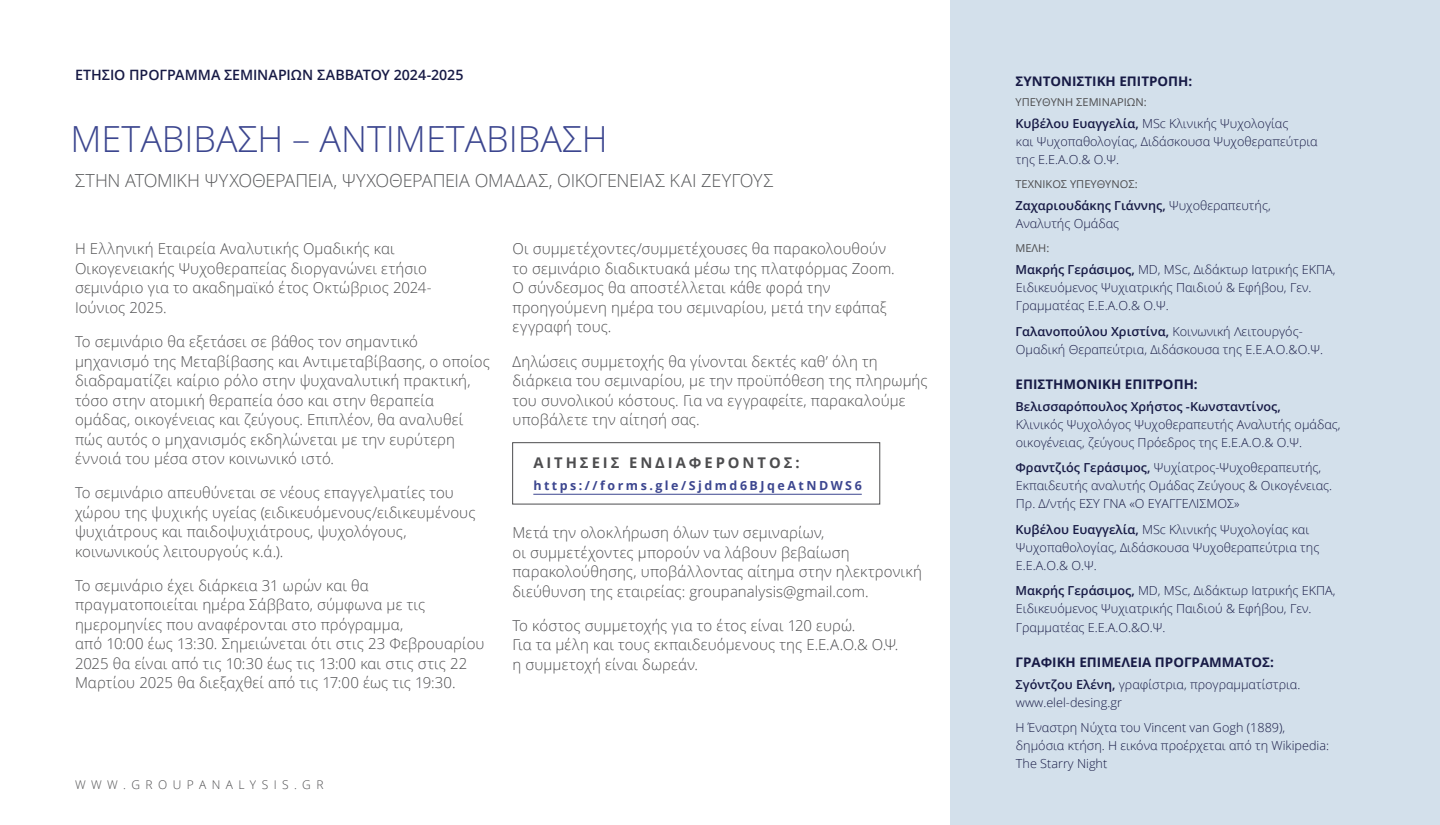
<style>
.page{position:relative;width:1440px;height:825px;background:#fff}
.page>*{position:absolute;margin:0;border:0;box-sizing:border-box;transform-origin:0 0}
.t1{font:300 36px "Open Sans";color:#3c468f}
.t2{font:300 18px "Open Sans";letter-spacing:-.02em;color:#58595b}
.t3{font:300 15px/19.5px "Open Sans";letter-spacing:.01em;color:#4d4d4f}
.t4{font:700 14.77px "Open Sans";letter-spacing:.2em;color:#4d4d4f}
.t5{font:600 14.25px "Open Sans";color:#171a45}
.t6{font:700 13.2px "Open Sans";color:#171a45}
.t7{font:300 12.45px/18.1px "Open Sans";color:#171a45}
.t8{font:600 12.45px "Open Sans";color:#171a45}
.t9{font:700 12.45px "Open Sans";letter-spacing:.2em;color:#3c468f}
.t10{font:300 12px "Open Sans";letter-spacing:.45em;color:#4d4d4f}
.t11{font:10.88px "Open Sans";color:#4d4d4f}
.s1{font-weight:600}
</style>
<div class="page">
<div style="left:950px;top:0;width:490px;height:825px;background:#d3e0eb"></div>
<hr style="left:533px;top:494px;width:329px;height:1px;background:#3c468f">
<p class="t5" style="left:75px;top:65px;width:390px">ΕΤΉΣΙ Ο ΠΡΌΓΡΑΜΜΑ ΣΕΜΙ ΝΑΡΊΩΝ ΣΑΒΒΆΤΟΥ 2024-2025</p>
<h1 class="t1" style="left:71px;top:114px;width:539px">ΜΕΤΑΒΊ ΒΑΣΗ – ΑΝΤΙΜΕΤΑΒΊ ΒΑΣΗ</h1>
<p class="t2" style="left:75px;top:168px;width:700px">ΣΤΗΝ ΑΤΟΜΙΚΉ ΨΥΧΟΘΕΡΑΠΕΊΑ, ΨΥΧΟΘΕΡΑΠΕΊΑ ΟΜΆΔΑΣ, ΟΙΚΟΓΈΝΕΙΑΣ ΚΑΙ ΖΕΎΓΟΥΣ</p>
<p class="t3" style="left:75px;top:239px;width:358px">Η Ελληνική Εταιρεία Αναλυτικής Ομαδικής και Οικογενειακής Ψυχοθεραπείας διοργανώνει ετήσιο σεμινάριο για το ακαδημαϊκό έτος Οκτώβριος 2024- Ιούνιος 2025.</p>
<p class="t3" style="left:75px;top:332px;width:417px">Το σεμινάριο θα εξετάσει σε βάθος τον σημαντικό μηχανισμό της Μεταβίβασης και Αντιμεταβίβασης, ο οποίος διαδραματίζει καίριο ρόλο στην ψυχαναλυτική πρακτική, τόσο στην ατομική θεραπεία όσο και στην θεραπεία ομάδας, οικογένειας και ζεύγους. Επιπλέον, θα αναλυθεί πώς αυτός ο μηχανισμός εκδηλώνεται με την ευρύτερη έννοιά του μέσα στον κοινωνικό ιστό.</p>
<p class="t3" style="left:75px;top:483px;width:402px">Το σεμινάριο απευθύνεται σε νέους επαγγελματίες του χώρου της ψυχικής υγείας (ειδικευόμενους/ειδικευμένους ψυχιάτρους και παιδοψυχιάτρους, ψυχολόγους, κοινωνικούς λειτουργούς κ.ά.).</p>
<p class="t3" style="left:75px;top:575px;width:411px">Το σεμινάριο έχει διάρκεια 31 ωρών και θα πραγματοποιείται ημέρα Σάββατο, σύμφωνα με τις ημερομηνίες που αναφέρονται στο πρόγραμμα,<br>από 10:00 έως 13:30. Σημειώνεται ότι στις 23 Φεβρουαρίου 2025 θα είναι από τις 10:30 έως τις 13:00 και στις στις 22<br>Μαρτίου 2025 θα διεξαχθεί από τις 17:00 έως τις 19:30.</p>
<p class="t3" style="left:513px;top:239px;width:384px">Οι συμμετέχοντες/συμμετέχουσες θα παρακολουθούν το σεμινάριο διαδικτυακά μέσω της πλατφόρμας Zoom.<br>Ο σύνδεσμος θα αποστέλλεται κάθε φορά την προηγούμενη ημέρα του σεμιναρίου, μετά την εφάπαξ εγγραφή τους.</p>
<p class="t3" style="left:513px;top:351px;width:417px">Δηλώσεις συμμετοχής θα γίνονται δεκτές καθ’ όλη τη διάρκεια του σεμιναρίου, με την προϋπόθεση της πληρωμής του συνολικού κόστους. Για να εγγραφείτε, παρακαλούμε υποβάλετε την αίτησή σας.</p>
<p class="t4" style="left:533px;top:452px;width:268px">ΑΙΤΉΣΕΙΣ ΕΝΔΙΑΦΈ ΡΟΝΤΟΣ:</p>
<p class="t9" style="left:533px;top:476px;width:330px">https://forms.gle/Sjdmd6BJqeAtNDWS6</p>
<p class="t3" style="left:512px;top:523px;width:411px">Μετά την ολοκλήρωση όλων των σεμιναρίων,<br>οι συμμετέχοντες μπορούν να λάβουν βεβαίωση παρακολούθησης, υποβάλλοντας αίτημα στην ηλεκτρονική διεύθυνση της εταιρείας: groupanalysis@gmail.com.</p>
<p class="t3" style="left:512px;top:615px;width:387px">Το κόστος συμμετοχής για το έτος είναι 120 ευρώ.<br>Για τα μέλη και τους εκπαιδευόμενους της Ε.Ε.Α.Ο.&amp; Ο.Ψ. η συμμετοχή είναι δωρεάν.</p>
<p class="t10" style="left:75px;top:777px;width:250px">WWW.GROUPANALYSIS.GR</p>
<p class="t6" style="left:1016px;top:72px;width:178px">ΣΥΝΤΟΝΙΣΤΙΚΉ ΕΠΙΤΡΟΠΉ:</p>
<p class="t11" style="left:1016px;top:94px;width:133px">ΥΠΕΎΘΥΝΗ ΣΕΜΙΝΑΡΊΩΝ:</p>
<p class="t7" style="left:1016px;top:114px;width:304px"><span class="s1">Κυβέλου Ευαγγελία,</span> MSc Κλινικής Ψυχολογίας<br>και Ψυχοπαθολογίας, Διδάσκουσα Ψυχοθεραπεύτρια της Ε.Ε.Α.Ο.&amp; Ο.Ψ.</p>
<p class="t11" style="left:1016px;top:177px;width:124px">ΤΕΧΝΙΚΌΣ ΥΠΕΎΘΥΝΟΣ:</p>
<p class="t7" style="left:1016px;top:196px;width:257px"><span class="s1">Ζαχαριουδάκης Γιάννης,</span> Ψυχοθεραπευτής,<br>Αναλυτής Ομάδας</p>
<p class="t11" style="left:1016px;top:241px;width:35px">ΜΈΛΗ:</p>
<p class="t7" style="left:1016px;top:260px;width:322px"><span class="s1">Μακρής Γεράσιμος,</span> MD, MSc, Διδάκτωρ Ιατρικής ΕΚΠΑ,<br>Ειδικευόμενος Ψυχιατρικής Παιδιού &amp; Εφήβου, Γεν.<br>Γραμματέας Ε.Ε.Α.Ο.&amp; Ο.Ψ.</p>
<p class="t7" style="left:1016px;top:322px;width:309px"><span class="s1">Γαλανοπούλου Χριστίνα,</span> Κοινωνική Λειτουργός-<br>Ομαδική Θεραπεύτρια, Διδάσκουσα της Ε.Ε.Α.Ο.&amp;Ο.Ψ.</p>
<p class="t6" style="left:1016px;top:375px;width:184px">ΕΠΙΣΤΗ ΜΟΝΙΚΉ ΕΠΙΤΡΟΠΉ:</p>
<p class="t8" style="left:1016px;top:398px;width:267px">Βελισσαρόπουλος Χρήστος -Κωνσταντίνος,</p>
<p class="t7" style="left:1016px;top:415px;width:326px">Κλινικός Ψυχολόγος Ψυχοθεραπευτής Αναλυτής ομάδας, οικογένειας, ζεύγους Πρόεδρος της Ε.Ε.Α.Ο.&amp; Ο.Ψ.</p>
<p class="t7" style="left:1016px;top:458px;width:318px"><span class="s1">Φραντζιός Γεράσιμος,</span> Ψυχίατρος-Ψυχοθεραπευτής,<br>Εκπαιδευτής αναλυτής Ομάδας Ζεύγους &amp; Οικογένειας.<br>Πρ. Δ/ντής ΕΣΥ ΓΝΑ «Ο ΕΥΑΓΓΕΛΙΣΜΟΣ»</p>
<p class="t7" style="left:1016px;top:520px;width:305px"><span class="s1">Κυβέλου Ευαγγελία,</span> MSc Κλινικής Ψυχολογίας και<br>Ψυχοπαθολογίας, Διδάσκουσα Ψυχοθεραπεύτρια της<br>Ε.Ε.Α.Ο.&amp; Ο.Ψ.</p>
<p class="t7" style="left:1016px;top:581px;width:322px"><span class="s1">Μακρής Γεράσιμος,</span> MD, MSc, Διδάκτωρ Ιατρικής ΕΚΠΑ,<br>Ειδικευόμενος Ψυχιατρικής Παιδιού &amp; Εφήβου, Γεν.<br>Γραμματέας Ε.Ε.Α.Ο.&amp;Ο.Ψ.</p>
<p class="t6" style="left:1016px;top:653px;width:260px">ΓΡΑΦΙΚΉ ΕΠΙΜΈΛΕΙΑ ΠΡΟΓΡΆΜΜΑΤΟΣ:</p>
<p class="t7" style="left:1016px;top:675px;width:286px"><span class="s1">Σγόντζου Ελένη,</span> γραφίστρια, προγραμματίστρια. www.elel-desing.gr</p>
<p class="t7" style="left:1016px;top:718px;width:315px">Η Έναστρη Νύχτα του Vincent van Gogh (1889), δημόσια κτήση. Η εικόνα προέρχεται από τη Wikipedia:<br>The Starry Night</p>
</div>
